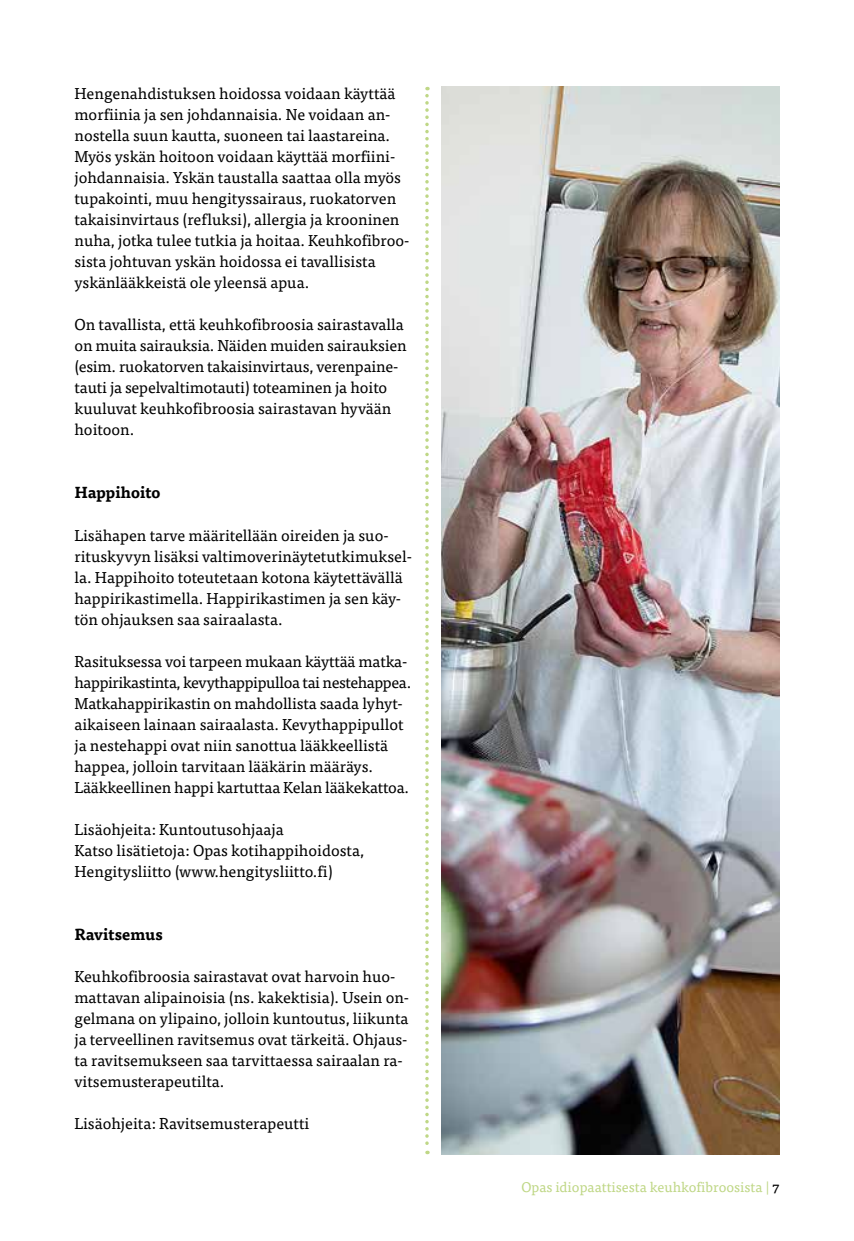
<style>
.page{position:relative;width:854px;height:1241px;background:#fff}
.page>*{position:absolute;margin:0;border:0;box-sizing:border-box;transform-origin:0 0}
.t1{font:15.75px/21px "Tisa OT";color:#000}
.t2{font:700 15.75px "Tisa OT";color:#000}
.t3{font:14px "Tisa OT";color:#bfd786}
.s1{color:#000}
</style>
<div class="page">
<svg style="left:425px;top:96px;width:3px;height:1057px"></svg>
<img style="left:441px;top:87px;width:338px;height:1066px">
<p class="t1" style="left:74px;top:83px;width:336px">Hengenahdistuksen hoidossa voidaan käyttää morfiinia ja sen johdannaisia. Ne voidaan an&shy;nostella suun kautta, suoneen tai laastareina.<br>Myös yskän hoitoon voidaan käyttää morfiini&shy;johdannaisia. Yskän taustalla saattaa olla myös tupakointi, muu hengityssairaus, ruokatorven takaisinvirtaus (refluksi), allergia ja krooninen nuha, jotka tulee tutkia ja hoitaa. Keuhkofibroo&shy;sista johtuvan yskän hoidossa ei tavallisista yskänlääkkeistä ole yleensä apua.</p>
<p class="t1" style="left:74px;top:314px;width:333px">On tavallista, että keuhkofibroosia sairastavalla on muita sairauksia. Näiden muiden sairauksien (esim. ruokatorven takaisinvirtaus, verenpaine&shy;tauti ja sepelvaltimotauti) toteaminen ja hoito kuuluvat keuhkofibroosia sairastavan hyvään hoitoon.</p>
<p class="t2" style="left:74px;top:483px;width:87px">Happihoito</p>
<p class="t1" style="left:74px;top:524px;width:339px">Lisähapen tarve määritellään oireiden ja suo&shy;rituskyvyn lisäksi valtimoverinäytetutkimuksel&shy;la. Happihoito toteutetaan kotona käytettävällä happirikastimella. Happirikastimen ja sen käy&shy;tön ohjauksen saa sairaalasta.</p>
<p class="t1" style="left:74px;top:650px;width:338px">Rasituksessa voi tarpeen mukaan käyttää matka&shy;happirikastinta, kevythappipulloa tai nestehappea.<br>Matkahappirikastin on mahdollista saada lyhyt&shy;aikaiseen lainaan sairaalasta. Kevythappipullot ja nestehappi ovat niin sanottua lääkkeellistä happea, jolloin tarvitaan lääkärin määräys.<br>Lääkkeellinen happi kartuttaa Kelan lääkekattoa.</p>
<p class="t1" style="left:74px;top:818px;width:291px">Lisäohjeita: Kuntoutusohjaaja<br>Katso lisätietoja: Opas kotihappihoidosta,<br>Hengitysliitto (www.hengitysliitto.fi)</p>
<p class="t2" style="left:74px;top:924px;width:90px">Ravitsemus</p>
<p class="t1" style="left:74px;top:965px;width:336px">Keuhkofibroosia sairastavat ovat harvoin huo&shy;mattavan alipainoisia (ns. kakektisia). Usein on&shy;gelmana on ylipaino, jolloin kuntoutus, liikunta ja terveellinen ravitsemus ovat tärkeitä. Ohjaus&shy;ta ravitsemukseen saa tarvittaessa sairaalan ra&shy;vitsemusterapeutilta.</p>
<p class="t1" style="left:74px;top:1112px;width:236px">Lisäohjeita: Ravitsemusterapeutti</p>
<p class="t3" style="left:521px;top:1178px;width:259px">Opas idiopaattisesta keuhkofibroosista | <span class="s1">7</span></p>
</div>
